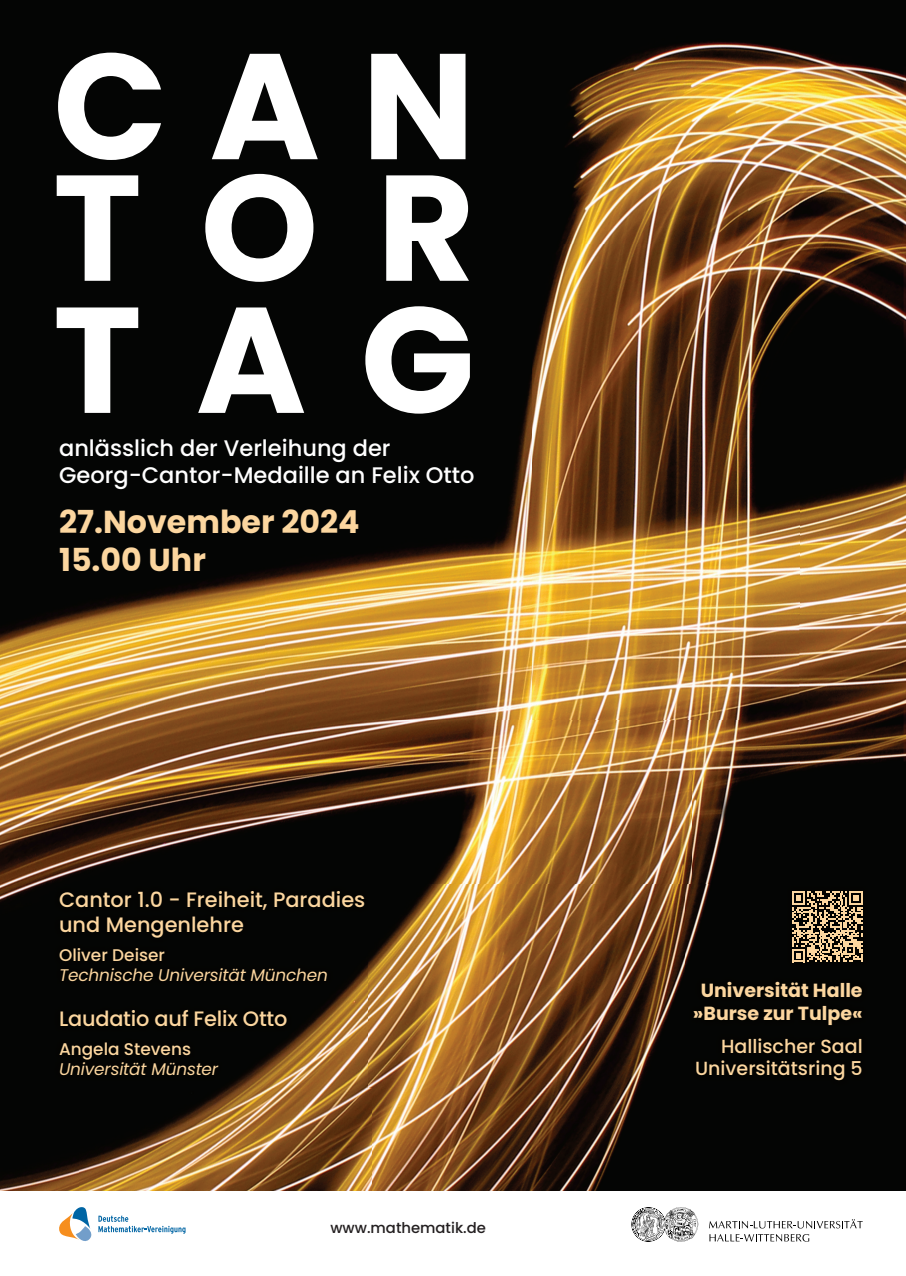
<style>
.page{position:relative;width:906px;height:1276px;background:#fff}
.page>*{position:absolute;margin:0;border:0;box-sizing:border-box;transform-origin:0 0}
.t1{font:700 31.72px/38px "Poppins";color:#fcd69f}
.t2{font:500 22.5px/27px "Poppins";color:#fff}
.t3{font:500 20.85px/25px "Poppins";color:#fcd69f}
.t4{font:700 19.05px/22.8px "Poppins";color:#fcd69f;text-align:center}
.t5{font:500 19.05px/22.8px "Poppins";color:#fcd69f;text-align:right}
.t6{font:italic 16.88px "Poppins";letter-spacing:-.01em;color:#fcd69f}
.t7{font:500 16.88px "Poppins";color:#fcd69f}
.t8{font:500 14.77px "Poppins";color:#231f20}
</style>
<div class="page">
<img style="left:0;top:7px;width:799px;height:713px">
<img style="left:799px;top:7px;width:107px;height:898px">
<img style="left:0;top:720px;width:346px;height:185px">
<img style="left:346px;top:720px;width:454px;height:164px">
<img style="left:0;top:905px;width:79px;height:286px">
<div style="left:853px;top:905px;width:53px;height:286px;background:#040504"></div>
<img style="left:79px;top:1087px;width:774px;height:104px">
<svg style="left:57px;top:306px;width:413px;height:108px"></svg>
<svg style="left:386px;top:175px;width:83px;height:106px"></svg>
<svg style="left:205px;top:174px;width:108px;height:108px"></svg>
<svg style="left:57px;top:175px;width:81px;height:106px"></svg>
<svg style="left:58px;top:53px;width:407px;height:107px"></svg>
<img style="left:53px;top:884px;width:816px;height:203px">
<svg style="left:791px;top:891px;width:71px;height:71px;background:#867254"></svg>
<svg style="left:59px;top:1207px;width:126px;height:34px"></svg>
<svg style="left:631px;top:1207px;width:67px;height:34px"></svg>
<svg style="left:709px;top:1219px;width:153px;height:9px"></svg>
<svg style="left:709px;top:1234px;width:100px;height:7px"></svg>
<p class="t2" style="left:59px;top:434px;width:417px">anlässlich der Verleihung der<br>Georg-Cantor-Medaille an Felix Otto</p>
<h1 class="t1" style="left:59px;top:503px;width:302px">27.November 2024<br>15.00 Uhr</h1>
<p class="t3" style="left:59px;top:887px;width:308px">Cantor 1.0 - Freiheit, Paradies und Mengenlehre</p>
<p class="t7" style="left:59px;top:945px;width:107px">Oliver Deiser</p>
<p class="t6" style="left:59px;top:965px;width:270px">Technische Universität München</p>
<p class="t3" style="left:59px;top:1006px;width:230px">Laudatio auf Felix Otto</p>
<p class="t7" style="left:59px;top:1039px;width:133px">Angela Stevens</p>
<p class="t6" style="left:59px;top:1059px;width:161px">Universität Münster</p>
<p class="t8" style="left:330px;top:1219px;width:157px">www.mathematik.de</p>
<p class="t4" style="left:693px;top:979px;width:171px">Universität Halle »Burse zur Tulpe«</p>
<p class="t5" style="left:695px;top:1034px;width:169px">Hallischer Saal<br>Universitätsring 5</p>
</div>
